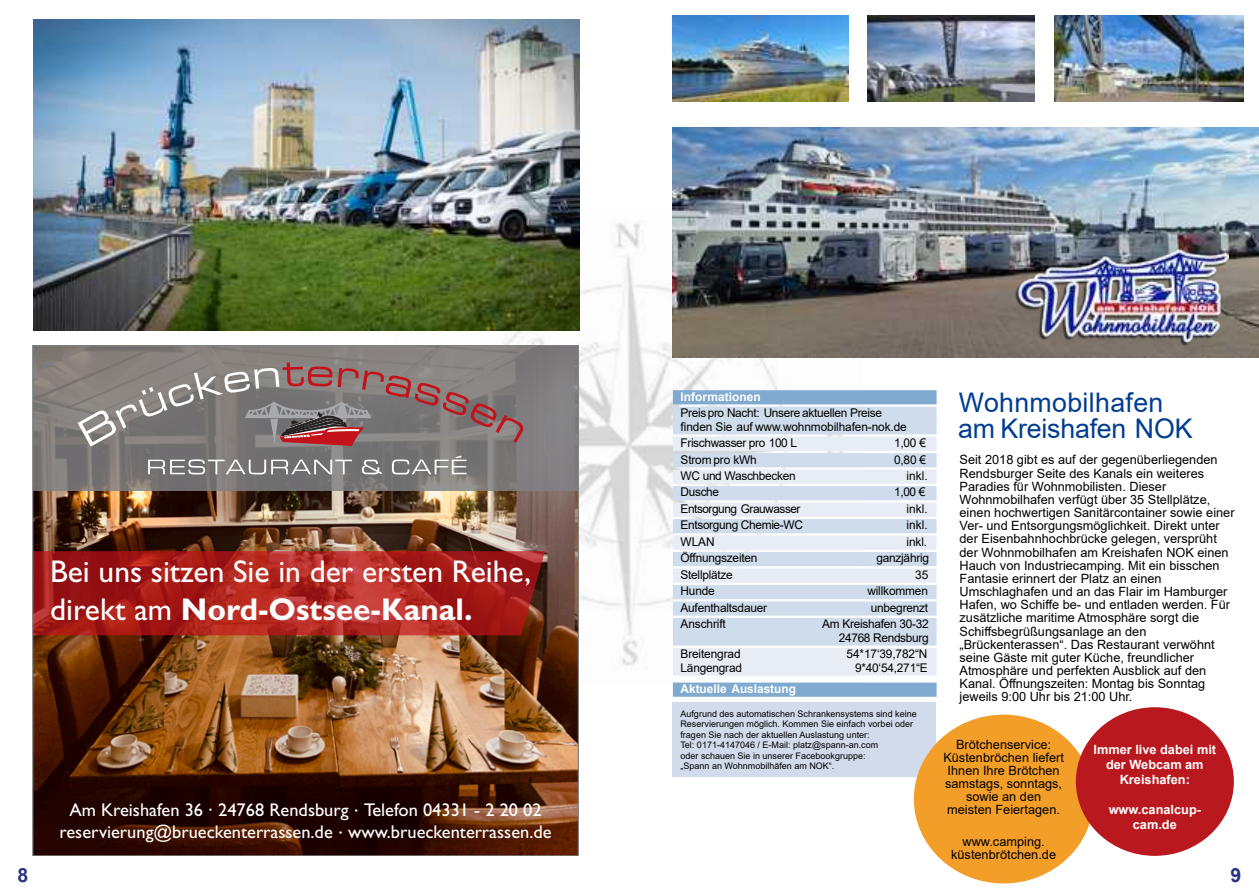
<style>
.page{position:relative;width:1259px;height:893px;background:#fff}
.page>*{position:absolute;margin:0;border:0;box-sizing:border-box;transform-origin:0 0}
.t1{font:31.5px/37.8px "Gill Sans Std";color:#fff}
.t2{font:27px/26.1px "Arial";letter-spacing:-.005em;color:#003d90}
.t3{font:700 19.5px "Arial";color:#283483}
.t4{font:18.45px/22px "Gill Sans Std";color:#fff;text-align:center}
.t5{font:12.75px/13.2px "Arial";color:#010000}
.t6{font:12.75px/13.2px "Arial";color:#000;text-align:center}
.t7{font:700 12.75px/15px "Arial";color:#fff;text-align:center}
.t8{font:12px/13.5px "Arial";letter-spacing:-.02em;color:#000}
.t9{font:700 12px "Arial";color:#fff}
.t10{font:12px "Arial";letter-spacing:-.04em;color:#000}
.t11{font:9px/10.5px "Arial";color:#000}
.s1{font-weight:700}
.s2{font-family:"Avenir";font-weight:500}
</style>
<div class="page">
<div style="left:672px;top:702px;width:264px;height:75px;background:#d1dbeb"></div>
<img style="left:395px;top:208px;width:468px;height:477px">
<img style="left:673px;top:127px;width:586px;height:231px">
<img style="left:1054px;top:16px;width:189px;height:86px">
<img style="left:673px;top:16px;width:175px;height:86px">
<img style="left:867px;top:16px;width:167px;height:86px">
<img style="left:1013px;top:236px;width:215px;height:120px">
<div style="left:673px;top:683px;width:263px;height:14px;background:#80aacf"></div>
<div style="left:673px;top:407px;width:263px;height:14px;background:#cfdceb"></div>
<div style="left:673px;top:420px;width:263px;height:14px;background:#cfdceb"></div>
<div style="left:673px;top:437px;width:263px;height:14px;background:#e8edf5"></div>
<div style="left:673px;top:453px;width:263px;height:14px;background:#cfdceb"></div>
<div style="left:673px;top:470px;width:263px;height:14px;background:#e8edf5"></div>
<div style="left:673px;top:486px;width:263px;height:14px;background:#cfdceb"></div>
<div style="left:673px;top:503px;width:263px;height:14px;background:#e8edf5"></div>
<div style="left:673px;top:519px;width:263px;height:14px;background:#cfdceb"></div>
<div style="left:673px;top:535px;width:263px;height:15px;background:#e8edf5"></div>
<div style="left:673px;top:552px;width:263px;height:14px;background:#cfdceb"></div>
<div style="left:673px;top:568px;width:263px;height:15px;background:#e8edf5"></div>
<div style="left:673px;top:585px;width:263px;height:14px;background:#cfdceb"></div>
<div style="left:673px;top:601px;width:263px;height:15px;background:#cfdceb"></div>
<div style="left:673px;top:618px;width:263px;height:14px;background:#cfdceb"></div>
<div style="left:673px;top:631px;width:263px;height:15px;background:#cfdceb"></div>
<div style="left:673px;top:648px;width:263px;height:14px;background:#e8edf5"></div>
<div style="left:673px;top:661px;width:263px;height:15px;background:#e8edf5"></div>
<div style="left:673px;top:390px;width:263px;height:14px;background:#80aacf"></div>
<div style="left:914px;top:715px;width:179px;height:168px;background:#f39e29;border-radius:50%"></div>
<div style="left:1075px;top:707px;width:158px;height:149px;background:#b9181e;border-radius:50%"></div>
<img style="left:35px;top:491px;width:541px;height:363px">
<svg style="left:35px;top:347px;width:541px;height:144px;background:#7e7b7a"></svg>
<svg style="left:78px;top:363px;width:446px;height:84px;background:#8a7b7b"></svg>
<svg style="left:148px;top:459px;width:204px;height:15px;background:#969495"></svg>
<svg style="left:362px;top:460px;width:20px;height:14px"></svg>
<svg style="left:392px;top:455px;width:74px;height:19px"></svg>
<svg style="left:35px;top:551px;width:510px;height:84px;background:#a9221e"></svg>
<img style="left:33px;top:19px;width:546px;height:311px">
<h1 class="t1" style="left:50px;top:553px;width:482px">Bei uns sitzen Sie in der ersten Reihe, direkt am <span class="s1">Nord-Ostsee-Kanal.</span></h1>
<h3 class="t4" style="left:59px;top:799px;width:493px">Am Kreishafen 36 · 24768 Rendsburg <span class="s2">∙</span> Telefon 04331 - 2 20 02 reservierung@brueckenterrassen.de <span class="s2">∙</span> www.brueckenterrassen.de</h3>
<p class="t9" style="left:680px;top:392px;width:82px">Informationen</p>
<p class="t8" style="left:680px;top:407px;width:228px">Preis pro Nacht: Unsere aktuellen Preise finden Sie auf www.wohnmobilhafen-nok.de</p>
<p class="t8" style="left:680px;top:437px;width:118px">Frischwasser pro 100 L</p>
<p class="t8" style="left:894px;top:437px;width:33px">1,00 €</p>
<p class="t8" style="left:680px;top:454px;width:78px">Strom pro kWh</p>
<p class="t8" style="left:894px;top:454px;width:33px">0,80 €</p>
<p class="t8" style="left:680px;top:470px;width:117px">WC und Waschbecken</p>
<p class="t8" style="left:906px;top:470px;width:23px">inkl.</p>
<p class="t8" style="left:680px;top:487px;width:40px">Dusche</p>
<p class="t8" style="left:894px;top:487px;width:33px">1,00 €</p>
<p class="t10" style="left:680px;top:504px;width:122px">Entsorgung Grauwasser</p>
<p class="t8" style="left:906px;top:503px;width:23px">inkl.</p>
<p class="t8" style="left:680px;top:520px;width:124px">Entsorgung Chemie-WC</p>
<p class="t8" style="left:906px;top:520px;width:23px">inkl.</p>
<p class="t8" style="left:680px;top:536px;width:36px">WLAN</p>
<p class="t8" style="left:906px;top:536px;width:22px">inkl.</p>
<p class="t8" style="left:680px;top:552px;width:78px">Öffnungszeiten</p>
<p class="t8" style="left:876px;top:552px;width:54px">ganzjährig</p>
<p class="t8" style="left:680px;top:569px;width:54px">Stellplätze</p>
<p class="t8" style="left:915px;top:569px;width:14px">35</p>
<p class="t8" style="left:680px;top:585px;width:36px">Hunde</p>
<p class="t8" style="left:867px;top:585px;width:62px">willkommen</p>
<p class="t8" style="left:680px;top:602px;width:88px">Aufenthaltsdauer</p>
<p class="t8" style="left:870px;top:602px;width:59px">unbegrenzt</p>
<p class="t8" style="left:680px;top:618px;width:47px">Anschrift</p>
<p class="t8" style="left:822px;top:618px;width:108px;text-align:right">Am Kreishafen 30-32<br>24768 Rendsburg</p>
<p class="t8" style="left:680px;top:648px;width:62px">Breitengrad</p>
<p class="t8" style="left:846px;top:648px;width:82px">54*17‘39,782“N</p>
<p class="t8" style="left:680px;top:662px;width:63px">Längengrad</p>
<p class="t8" style="left:855px;top:662px;width:74px">9*40‘54,271“E</p>
<p class="t9" style="left:680px;top:684px;width:117px">Aktuelle Auslastung</p>
<p class="t11" style="left:680px;top:709px;width:238px">Aufgrund des automatischen Schrankensystems sind keine Reservierungen möglich. Kommen Sie einfach vorbei oder fragen Sie nach der aktuellen Auslastung unter:<br>Tel: 0171-4147046 / E-Mail: platz@spann-an.com<br>oder schauen Sie in unserer Facebookgruppe:<br>„Spann an Wohnmobilhäfen am NOK“.</p>
<h2 class="t2" style="left:958px;top:392px;width:236px">Wohnmobilhafen am Kreishafen NOK</h2>
<p class="t5" style="left:959px;top:454px;width:277px">Seit 2018 gibt es auf der gegenüberliegenden Rendsburger Seite des Kanals ein weiteres Paradies für Wohnmobilisten. Dieser Wohnmobilhafen verfügt über 35 Stellplätze, einen hochwertigen Sanitärcontainer sowie einer Ver- und Entsorgungsmöglichkeit. Direkt unter der Eisenbahnhochbrücke gelegen, versprüht der Wohnmobilhafen am Kreishafen NOK einen Hauch von Industriecamping. Mit ein bisschen Fantasie erinnert der Platz an einen Umschlaghafen und an das Flair im Hamburger Hafen, wo Schiffe be- und entladen werden. Für zusätzliche maritime Atmosphäre sorgt die Schiffsbegrüßungsanlage an den „Brückenterassen“. Das Restaurant verwöhnt seine Gäste mit guter Küche, freundlicher Atmosphäre und perfekten Ausblick auf den Kanal. Öffnungszeiten: Montag bis Sonntag jeweils 9:00 Uhr bis 21:00 Uhr.</p>
<p class="t6" style="left:943px;top:739px;width:122px">Brötchenservice:<br>Küstenbröchen liefert<br>Ihnen Ihre Brötchen samstags, sonntags, sowie an den meisten Feiertagen.</p>
<p class="t6" style="left:951px;top:836px;width:106px">www.camping. küstenbrötchen.de</p>
<p class="t7" style="left:1093px;top:743px;width:124px">Immer live dabei mit der Webcam am<br>Kreishafen:</p>
<p class="t7" style="left:1108px;top:803px;width:94px">www.canalcup&shy;cam.de</p>
<h3 class="t3" style="left:18px;top:867px;width:12px">8</h3>
<h3 class="t3" style="left:1230px;top:867px;width:12px">9</h3>
</div>
